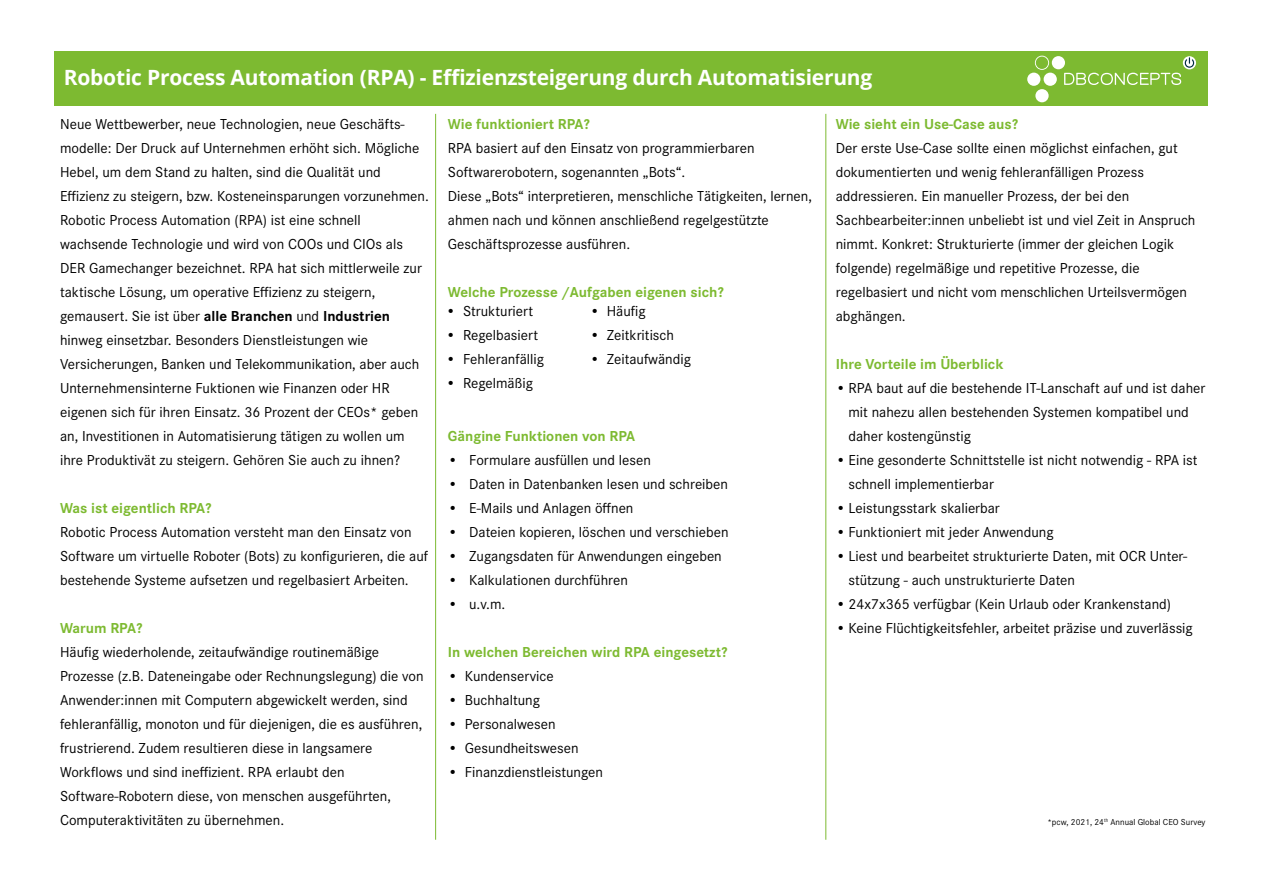
<style>
.page{position:relative;width:1263px;height:893px;background:#fff}
.page>*{position:absolute;margin:0;border:0;box-sizing:border-box;transform-origin:0 0}
.t1{font:700 21px "Open Sans";letter-spacing:-.01em;color:#fff}
.t2{font:15px/24px "Corporate S";color:#000}
.t3{font:700 15px "Corporate S";color:#7dba31}
.t4{font:9px "Corporate S";color:#000}
.s1{font-style:inherit}
.s2{font-weight:700}
</style>
<div class="page">
<div style="left:54px;top:52px;width:1153px;height:54px;background:#7dba31"></div>
<hr style="left:435px;top:114px;width:1px;height:726px;background:#7dba31">
<hr style="left:825px;top:114px;width:1px;height:726px;background:#7dba31">
<div style="left:1027px;top:73px;width:13px;height:13px;background:#fff;border-radius:50%"></div>
<svg style="left:1183px;top:56px;width:13px;height:13px"></svg>
<svg style="left:1035px;top:56px;width:159px;height:46px"></svg>
<h1 class="t1" style="left:64px;top:62px;width:810px">Robotic Process Automation (RPA) - Effizienzsteigerung durch Automatisierung</h1>
<p class="t2" style="left:60px;top:112px;width:370px"><span class="s1">N</span>eue Wettbewerber, neue Technologien, neue Geschäfts&shy;modelle: Der Druck auf Unternehmen erhöht sich. Mögliche Hebel, um dem Stand zu halten, sind die Qualität und Effizienz zu steigern, bzw. Kosteneinsparungen vorzunehmen.<br>Robotic Process Automation (RPA) ist eine schnell wachsende Technologie und wird von COOs und CIOs als DER Gamechanger bezeichnet. RPA hat sich mittlerweile zur taktische Lösung, um operative Effizienz zu steigern, gemausert. Sie ist über <span class="s2">alle Branchen</span> und <span class="s2">Industrien </span>hinweg einsetzbar. Besonders Dienstleistungen wie Versicherungen, Banken und Telekommunikation, aber auch Unternehmensinterne Fuktionen wie Finanzen oder HR eigenen sich für ihren Einsatz. 36 Prozent der CEOs* geben an, Investitionen in Automatisierung tätigen zu wollen um ihre Produktivät zu steigern. Gehören Sie auch zu ihnen?</p>
<p class="t3" style="left:60px;top:498px;width:153px">Was ist eigentlich RPA?</p>
<p class="t2" style="left:60px;top:520px;width:369px">Robotic Process Automation versteht man den Einsatz von<br>Software um virtuelle Roboter (Bots) zu konfigurieren, die auf bestehende Systeme aufsetzen und regelbasiert Arbeiten.</p>
<p class="t3" style="left:60px;top:618px;width:84px">Warum RPA?</p>
<p class="t2" style="left:60px;top:640px;width:365px">Häufig wiederholende, zeitaufwändige routinemäßige Prozesse (z.B. Dateneingabe oder Rechnungslegung) die von Anwender:innen mit Computern abgewickelt werden, sind fehleranfällig, monoton und für diejenigen, die es ausführen, frustrierend. Zudem resultieren diese in langsamere Workflows und sind ineffizient. RPA erlaubt den Software-Robotern diese, von menschen ausgeführten, Computeraktivitäten zu übernehmen.</p>
<p class="t3" style="left:448px;top:114px;width:143px">Wie funktioniert RPA?</p>
<p class="t2" style="left:448px;top:136px;width:366px">RPA basiert auf den Einsatz von programmierbaren Softwarerobotern, sogenannten „Bots“.<br>Diese „Bots“ interpretieren, menschliche Tätigkeiten, lernen, ahmen nach und können anschließend regelgestützte Geschäftsprozesse ausführen.</p>
<p class="t3" style="left:448px;top:282px;width:277px">Welche Prozesse /Aufgaben eigenen sich?</p>
<p class="t2" style="left:446px;top:299px;width:89px">• Strukturiert</p>
<p class="t2" style="left:446px;top:323px;width:94px">• Regelbasiert</p>
<p class="t2" style="left:446px;top:347px;width:99px">• Fehleranfällig</p>
<p class="t2" style="left:446px;top:371px;width:88px">• Regelmäßig</p>
<p class="t2" style="left:590px;top:299px;width:57px">• Häufig</p>
<p class="t2" style="left:590px;top:323px;width:86px">• Zeitkritisch</p>
<p class="t2" style="left:590px;top:347px;width:103px">• Zeitaufwändig</p>
<p class="t3" style="left:448px;top:426px;width:189px">Gängine Funktionen von RPA</p>
<p class="t2" style="left:448px;top:448px;width:204px">• Formulare ausfüllen und lesen</p>
<p class="t2" style="left:448px;top:472px;width:282px">• Daten in Datenbanken lesen und schreiben</p>
<p class="t2" style="left:448px;top:496px;width:187px">• E-Mails und Anlagen öffnen</p>
<p class="t2" style="left:448px;top:520px;width:282px">• Dateien kopieren, löschen und verschieben</p>
<p class="t2" style="left:448px;top:544px;width:275px">• Zugangsdaten für Anwendungen eingeben</p>
<p class="t2" style="left:448px;top:568px;width:182px">• Kalkulationen durchführen</p>
<p class="t2" style="left:448px;top:592px;width:59px">• u.v.m.</p>
<p class="t3" style="left:448px;top:642px;width:281px">In welchen Bereichen wird RPA eingesetzt?</p>
<p class="t2" style="left:448px;top:664px;width:107px">• Kundenservice</p>
<p class="t2" style="left:448px;top:688px;width:94px">• Buchhaltung</p>
<p class="t2" style="left:448px;top:712px;width:109px">• Personalwesen</p>
<p class="t2" style="left:448px;top:736px;width:132px">• Gesundheitswesen</p>
<p class="t2" style="left:448px;top:760px;width:157px">• Finanzdienstleistungen</p>
<p class="t3" style="left:836px;top:114px;width:184px">Wie sieht ein Use-Case aus?</p>
<p class="t2" style="left:836px;top:136px;width:361px">Der erste Use-Case sollte einen möglichst einfachen, gut dokumentierten und wenig fehleranfälligen Prozess addressieren. Ein manueller Prozess, der bei den Sachbearbeiter:innen unbeliebt ist und viel Zeit in Anspruch nimmt. Konkret: Strukturierte (immer der gleichen Logik folgende) regelmäßige und repetitive Prozesse, die regelbasiert und nicht vom menschlichen Urteilsvermögen abghängen.</p>
<p class="t3" style="left:836px;top:354px;width:169px">Ihre Vorteile im Überblick</p>
<p class="t2" style="left:848px;top:376px;width:358px;text-indent:-13px">• RPA baut auf die bestehende IT-Lanschaft auf und ist daher mit nahezu allen bestehenden Systemen kompatibel und daher kostengünstig</p>
<p class="t2" style="left:848px;top:448px;width:351px;text-indent:-13px">• Eine gesonderte Schnittstelle ist nicht notwendig - RPA ist schnell implementierbar</p>
<p class="t2" style="left:836px;top:496px;width:166px">• Leistungsstark skalierbar</p>
<p class="t2" style="left:836px;top:520px;width:219px">• Funktioniert mit jeder Anwendung</p>
<p class="t2" style="left:848px;top:544px;width:340px;text-indent:-13px">• Liest und bearbeitet strukturierte Daten, mit OCR Unter&shy;stützung - auch unstrukturierte Daten</p>
<p class="t2" style="left:836px;top:592px;width:337px">• 24x7x365 verfügbar (Kein Urlaub oder Krankenstand)</p>
<p class="t2" style="left:836px;top:616px;width:359px">• Keine Flüchtigkeitsfehler, arbeitet präzise und zuverlässig</p>
<p class="t4" style="left:1047px;top:816px;width:160px">*pcw, 2021, 24<sup>th</sup> Annual Global CEO Survey</p>
</div>
